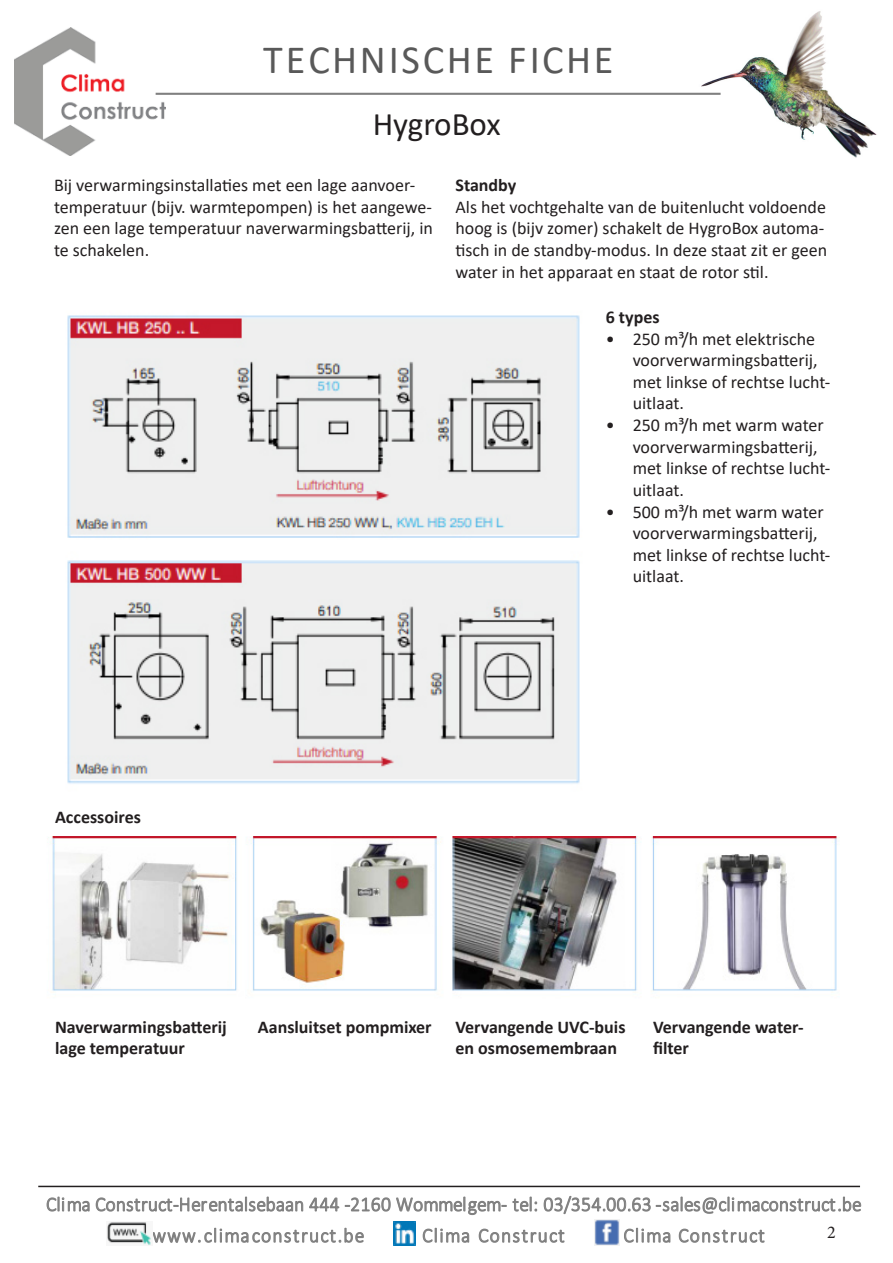
<style>
.page{position:relative;width:893px;height:1263px;background:#fff}
.page>*{position:absolute;margin:0;border:0;box-sizing:border-box;transform-origin:0 0}
.t1{font:40.2px "Calibri";letter-spacing:.065em;color:#595959}
.t2{font:33px "Calibri";color:#231f20}
.t3{font:18px/21.6px "Calibri";color:#231f20}
.t4{font:700 18px/21.6px "Calibri";color:#231f20}
.t5{font:18px "Minion Pro";color:#231f20}
</style>
<div class="page">
<img style="left:15px;top:28px;width:151px;height:127px">
<img style="left:696px;top:11px;width:181px;height:147px">
<hr style="left:156px;top:93px;width:565px;height:2px;background:#808080">
<svg style="left:153px;top:1227px;width:211px;height:16px"></svg>
<svg style="left:423px;top:1227px;width:46px;height:16px"></svg>
<svg style="left:479px;top:1228px;width:86px;height:15px"></svg>
<svg style="left:624px;top:1227px;width:46px;height:16px"></svg>
<svg style="left:679px;top:1228px;width:86px;height:15px"></svg>
<svg style="left:394px;top:1222px;width:22px;height:23px"></svg>
<svg style="left:595px;top:1219px;width:24px;height:26px"></svg>
<svg style="left:107px;top:1222px;width:44px;height:23px"></svg>
<svg style="left:47px;top:1196px;width:43px;height:16px"></svg>
<svg style="left:96px;top:1196px;width:207px;height:16px"></svg>
<svg style="left:309px;top:1196px;width:228px;height:19px"></svg>
<svg style="left:544px;top:1195px;width:317px;height:20px"></svg>
<img style="left:67px;top:315px;width:513px;height:469px">
<img style="left:48px;top:836px;width:791px;height:155px">
<hr style="left:38px;top:1186px;width:822px;height:1px;background:#231f20">
<h1 class="t1" style="left:263px;top:32px;width:352px">TECHNISCHE FICHE</h1>
<p class="t2" style="left:373px;top:101px;width:129px">HygroBox</p>
<p class="t3" style="left:54px;top:174px;width:381px">Bij verwarmingsinstallaties met een lage aanvoer&shy;temperatuur (bijv. warmtepompen) is het aangewe&shy;zen een lage temperatuur naverwarmingsbatterij, in te schakelen.</p>
<p class="t4" style="left:455px;top:174px;width:62px">Standby</p>
<p class="t3" style="left:455px;top:196px;width:373px">Als het vochtgehalte van de buitenlucht voldoende hoog is (bijv zomer) schakelt de HygroBox automa&shy;tisch in de standby-modus. In deze staat zit er geen water in het apparaat en staat de rotor stil.</p>
<p class="t4" style="left:606px;top:306px;width:55px">6 types</p>
<p class="t3" style="left:633px;top:327px;width:199px;text-indent:-27px">• 250 m³/h met elektrische voorverwarmingsbatterij, met linkse of rechtse lucht&shy;uitlaat.</p>
<p class="t3" style="left:633px;top:414px;width:199px;text-indent:-27px">• 250 m³/h met warm water voorverwarmingsbatterij, met linkse of rechtse lucht&shy;uitlaat.</p>
<p class="t3" style="left:633px;top:500px;width:199px;text-indent:-27px">• 500 m³/h met warm water voorverwarmingsbatterij, met linkse of rechtse lucht&shy;uitlaat.</p>
<p class="t4" style="left:55px;top:806px;width:87px">Accessoires</p>
<p class="t4" style="left:55px;top:1016px;width:173px">Naverwarmingsbatterij lage temperatuur</p>
<p class="t4" style="left:258px;top:1016px;width:175px">Aansluitset pompmixer</p>
<p class="t4" style="left:455px;top:1016px;width:172px">Vervangende UVC-buis en osmosemembraan</p>
<p class="t4" style="left:653px;top:1016px;width:152px">Vervangende water&shy;filter</p>
<p class="t5" style="left:827px;top:1220px;width:10px">2</p>
</div>
